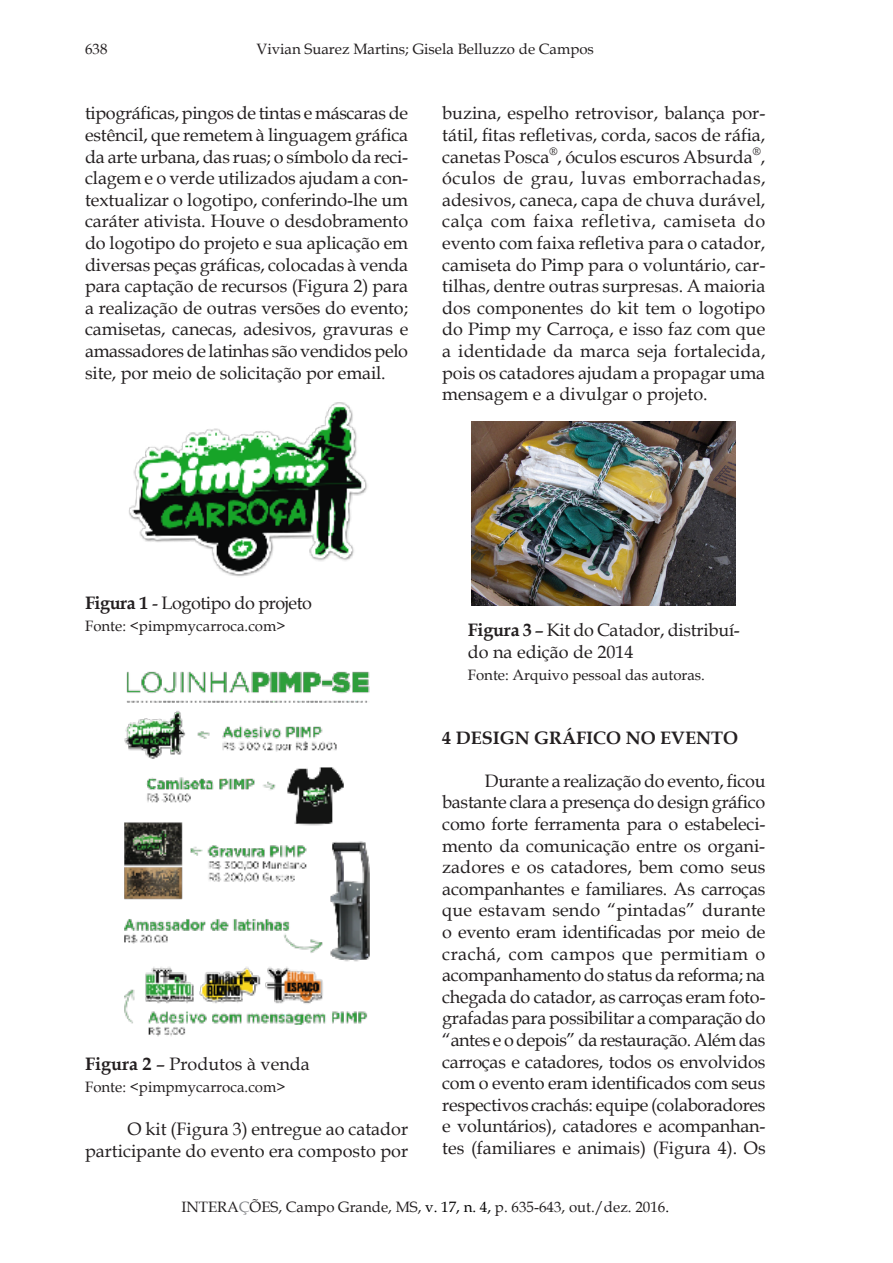
<style>
.page{position:relative;width:893px;height:1263px;background:#fff}
.page>*{position:absolute;margin:0;border:0;box-sizing:border-box;transform-origin:0 0}
.t1{font:18px/21.6px "Book Antiqua";color:#231f20;text-align:justify}
.t2{font:18px "Book Antiqua";letter-spacing:-.025em;color:#231f20}
.t3{font:700 18px "Book Antiqua";color:#231f20}
.t4{font:15px "Book Antiqua";color:#231f20}
.s1{font-weight:700}
.s2{color:#808285}
.s3{color:#000}
</style>
<div class="page">
<img style="left:129px;top:402px;width:239px;height:175px">
<img style="left:124px;top:671px;width:246px;height:366px">
<img style="left:472px;top:421px;width:264px;height:185px">
<p class="t4" style="left:85px;top:39px;width:24px">638</p>
<p class="t4" style="left:257px;top:39px;width:339px">Vivian Suarez Martins; Gisela Belluzzo de Campos</p>
<p class="t1" style="left:85px;top:102px;width:325px">tipográficas, pingos de tintas e máscaras de estêncil, que remetem à linguagem gráfica da arte urbana, das ruas; o símbolo da reci&shy;clagem e o verde utilizados ajudam a con&shy;textualizar o logotipo, conferindo-lhe um caráter ativista. Houve o desdobramento do logotipo do projeto e sua aplicação em diversas peças gráficas, colocadas à venda para captação de recursos (Figura 2) para a realização de outras versões do evento; camisetas, canecas, adesivos, gravuras e amassadores de latinhas são vendidos pelo site, por meio de solicitação por email.</p>
<p class="t1" style="left:442px;top:102px;width:325px">buzina, espelho retrovisor, balança por&shy;tátil, fitas refletivas, corda, sacos de ráfia, canetas Posca<sup>®</sup>, óculos escuros Absurda<sup>®</sup>, óculos de grau, luvas emborrachadas, adesivos, caneca, capa de chuva durável, calça com faixa refletiva, camiseta do evento com faixa refletiva para o catador, camiseta do Pimp para o voluntário, car&shy;tilhas, dentre outras surpresas. A maioria dos componentes do kit tem o logotipo do Pimp my Carroça, e isso faz com que a identidade da marca seja fortalecida, pois os catadores ajudam a propagar uma mensagem e a divulgar o projeto.</p>
<p class="t2" style="left:85px;top:590px;width:228px"><span class="s1">Figura 1</span> - Logotipo do projeto</p>
<p class="t4" style="left:85px;top:615px;width:202px">Fonte: &lt;pimpmycarroca.com&gt;</p>
<p class="t1" style="left:85px;top:1052px;width:226px"><span class="s1">Figura 2</span> – Produtos à venda</p>
<p class="t4" style="left:85px;top:1076px;width:202px">Fonte: &lt;pimpmycarroca.com&gt;</p>
<p class="t1" style="left:85px;top:1118px;width:325px;text-align:right">O kit (Figura 3) entregue ao catador participante do evento era composto por</p>
<p class="t1" style="left:468px;top:619px;width:273px"><span class="s1">Figura 3</span> – Kit do Catador, distribuí&shy;do na edição de 2014</p>
<p class="t4" style="left:468px;top:664px;width:239px">Fonte: Arquivo pessoal das autoras.</p>
<p class="t3" style="left:442px;top:726px;width:297px">4 DESIGN GRÁFICO NO EVENTO</p>
<p class="t1" style="left:442px;top:769px;width:325px;text-indent:43px">Durante a realização do evento, ficou bastante clara a presença do design gráfico como forte ferramenta para o estabeleci&shy;mento da comunicação entre os organi&shy;zadores e os catadores, bem como seus acompanhantes e familiares. As carroças que estavam sendo “pintadas” durante o evento eram identificadas por meio de crachá, com campos que permitiam o acompanhamento do status da reforma; na chegada do catador, as carroças eram foto&shy;grafadas para possibilitar a comparação do “antes e o depois” da restauração. Além das carroças e catadores, todos os envolvidos com o evento eram identificados com seus respectivos crachás: equipe (colaboradores e voluntários), catadores e acompanhan&shy;tes (familiares e animais) (Figura 4). Os</p>
<p class="t4" style="left:181px;top:1197px;width:489px">INTERA<span class="s2">Ç</span>ÕES, Campo Grande, MS, <span class="s3">v. 17, n. 4,</span> p. 635-643, out./dez. 2016<span class="s3">.</span></p>
</div>
